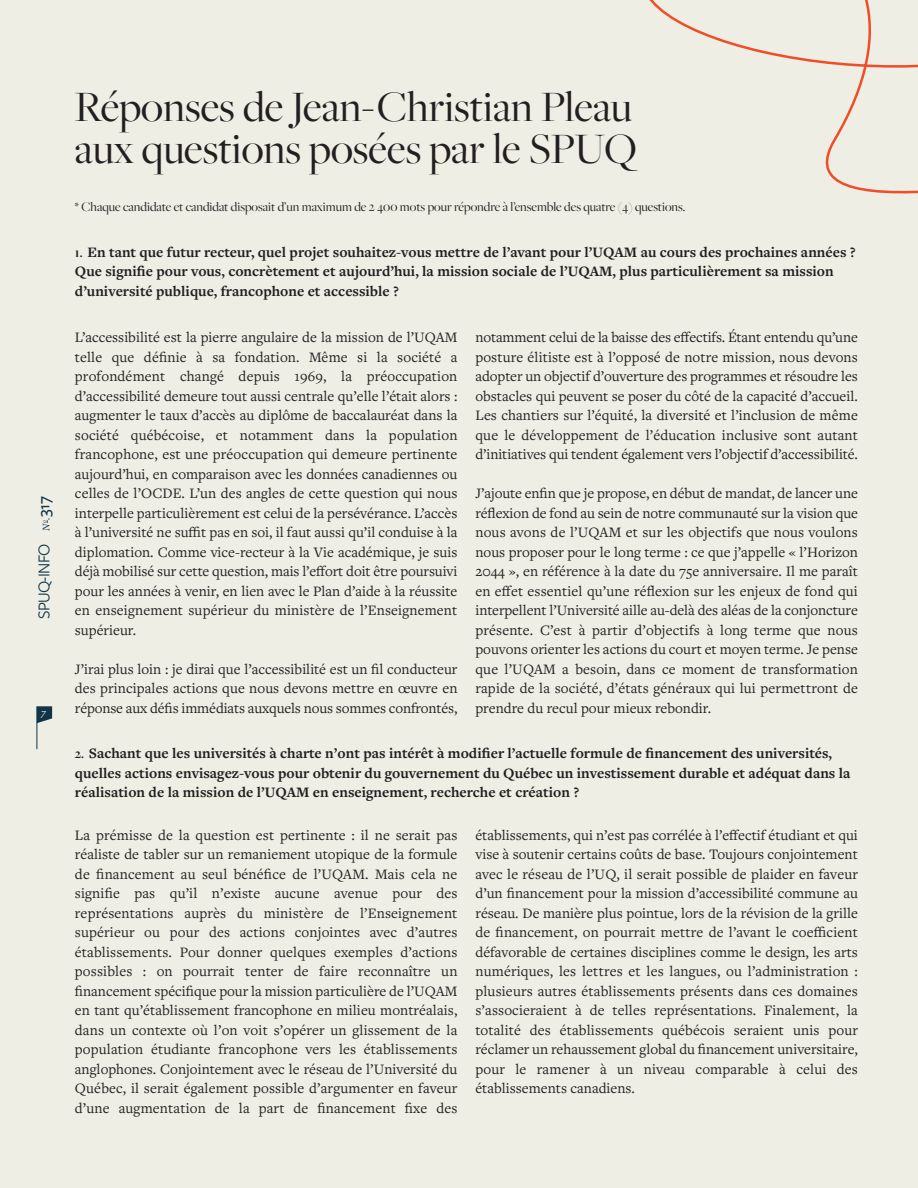
<style>
.page{position:relative;width:918px;height:1188px;background:#eeeee4}
.page>*{position:absolute;margin:0;border:0;box-sizing:border-box;transform-origin:0 0}
.t1{font:45px "Freight Big Pro";color:#231f20}
.t2{font:17.25px "Freight Sans Pro";letter-spacing:-.04em;color:#113548}
.t3{font:15px/19.5px "Freight Text Pro";color:#231f20;text-align:justify}
.t4{font:700 15px/19.5px "Freight Text Pro";color:#231f20}
.t5{font:13.5px "Freight Big Pro";color:#231f20}
.t6{font:italic 10.5px "Freight Sans Pro";color:#eeeee4}
.s1{font-family:"Freight Text Pro";font-style:italic;font-size:10.5px}
.s2{font-weight:500}
.s3{font-family:"Freight Big Pro";font-size:13.5px}
</style>
<div class="page">
<svg style="left:38px;top:706px;width:14px;height:17px"></svg>
<hr style="left:37px;top:706px;width:1px;height:43px;background:#113548">
<svg style="left:649px;top:0;width:269px;height:194px"></svg>
<p class="t2" style="left:34px;top:619px;width:125px;rotate:-90deg">SPUQ-INFO <span class="s1">N</span> <sup>o</sup><span class="s1">.</span><span class="s2">317</span></p>
<p class="t6" style="left:41px;top:705px;width:6px">7</p>
<p class="t1" style="left:75px;top:79px;width:558px">Réponses de Jean-Christian Pleau</p>
<p class="t1" style="left:75px;top:121px;width:563px">aux questions posées par le SPUQ</p>
<p class="t5" style="left:75px;top:198px;width:612px">* Chaque candidate et candidat disposait d’un maximum de 2 400 mots pour répondre à l’ensemble des quatre (4) questions.</p>
<p class="t4" style="left:75px;top:244px;width:782px"><span class="s3">1.</span> En tant que futur recteur, quel projet souhaitez-vous mettre de l’avant pour l’UQAM au cours des prochaines années ?<br>Que signifie pour vous, concrètement et aujourd’hui, la mission sociale de l’UQAM, plus particulièrement sa mission d’université publique, francophone et accessible ?</p>
<p class="t3" style="left:75px;top:329px;width:384px">L’accessibilité est la pierre angulaire de la mission de l’UQAM telle que définie à sa fondation. Même si la société a profondément changé depuis 1969, la préoccupation d’accessibilité demeure tout aussi centrale qu’elle l’était alors : augmenter le taux d’accès au diplôme de baccalauréat dans la société québécoise, et notamment dans la population francophone, est une préoccupation qui demeure pertinente aujourd’hui, en comparaison avec les données canadiennes ou celles de l’OCDE. L’un des angles de cette question qui nous interpelle particulièrement est celui de la persévérance. L’accès à l’université ne suffit pas en soi, il faut aussi qu’il conduise à la diplomation. Comme vice-recteur à la Vie académique, je suis déjà mobilisé sur cette question, mais l’effort doit être poursuivi pour les années à venir, en lien avec le Plan d’aide à la réussite en enseignement supérieur du ministère de l’Enseignement supérieur.</p>
<p class="t3" style="left:75px;top:661px;width:384px">J’irai plus loin : je dirai que l’accessibilité est un fil conducteur des principales actions que nous devons mettre en œuvre en réponse aux défis immédiats auxquels nous sommes confrontés,</p>
<p class="t3" style="left:475px;top:329px;width:384px">notamment celui de la baisse des effectifs. Étant entendu qu’une posture élitiste est à l’opposé de notre mission, nous devons adopter un objectif d’ouverture des programmes et résoudre les obstacles qui peuvent se poser du côté de la capacité d’accueil.<br>Les chantiers sur l’équité, la diversité et l’inclusion de même que le développement de l’éducation inclusive sont autant d’initiatives qui tendent également vers l’objectif d’accessibilité.</p>
<p class="t3" style="left:475px;top:485px;width:384px">J’ajoute enfin que je propose, en début de mandat, de lancer une réflexion de fond au sein de notre communauté sur la vision que nous avons de l’UQAM et sur les objectifs que nous voulons nous proposer pour le long terme : ce que j’appelle « l’Horizon 2044 », en référence à la date du 75e anniversaire. Il me paraît en effet essentiel qu’une réflexion sur les enjeux de fond qui interpellent l’Université aille au-delà des aléas de la conjoncture présente. C’est à partir d’objectifs à long terme que nous pouvons orienter les actions du court et moyen terme. Je pense que l’UQAM a besoin, dans ce moment de transformation rapide de la société, d’états généraux qui lui permettront de prendre du recul pour mieux rebondir.</p>
<p class="t4" style="left:75px;top:745px;width:777px"><span class="s3">2.</span> Sachant que les universités à charte n’ont pas intérêt à modifier l’actuelle formule de financement des universités, quelles actions envisagez-vous pour obtenir du gouvernement du Québec un investissement durable et adéquat dans la réalisation de la mission de l’UQAM en enseignement, recherche et création ?</p>
<p class="t3" style="left:75px;top:827px;width:384px">La prémisse de la question est pertinente : il ne serait pas réaliste de tabler sur un remaniement utopique de la formule de financement au seul bénéfice de l’UQAM. Mais cela ne signifie pas qu’il n’existe aucune avenue pour des représentations auprès du ministère de l’Enseignement supérieur ou pour des actions conjointes avec d’autres établissements. Pour donner quelques exemples d’actions possibles : on pourrait tenter de faire reconnaître un financement spécifique pour la mission particulière de l’UQAM en tant qu’établissement francophone en milieu montréalais, dans un contexte où l’on voit s’opérer un glissement de la population étudiante francophone vers les établissements anglophones. Conjointement avec le réseau de l’Université du Québec, il serait également possible d’argumenter en faveur d’une augmentation de la part de financement fixe des</p>
<p class="t3" style="left:475px;top:827px;width:384px">établissements, qui n’est pas corrélée à l’effectif étudiant et qui vise à soutenir certains coûts de base. Toujours conjointement avec le réseau de l’UQ, il serait possible de plaider en faveur d’un financement pour la mission d’accessibilité commune au réseau. De manière plus pointue, lors de la révision de la grille de financement, on pourrait mettre de l’avant le coefficient défavorable de certaines disciplines comme le design, les arts numériques, les lettres et les langues, ou l’administration : plusieurs autres établissements présents dans ces domaines s’associeraient à de telles représentations. Finalement, la totalité des établissements québécois seraient unis pour réclamer un rehaussement global du financement universitaire, pour le ramener à un niveau comparable à celui des établissements canadiens.</p>
</div>
